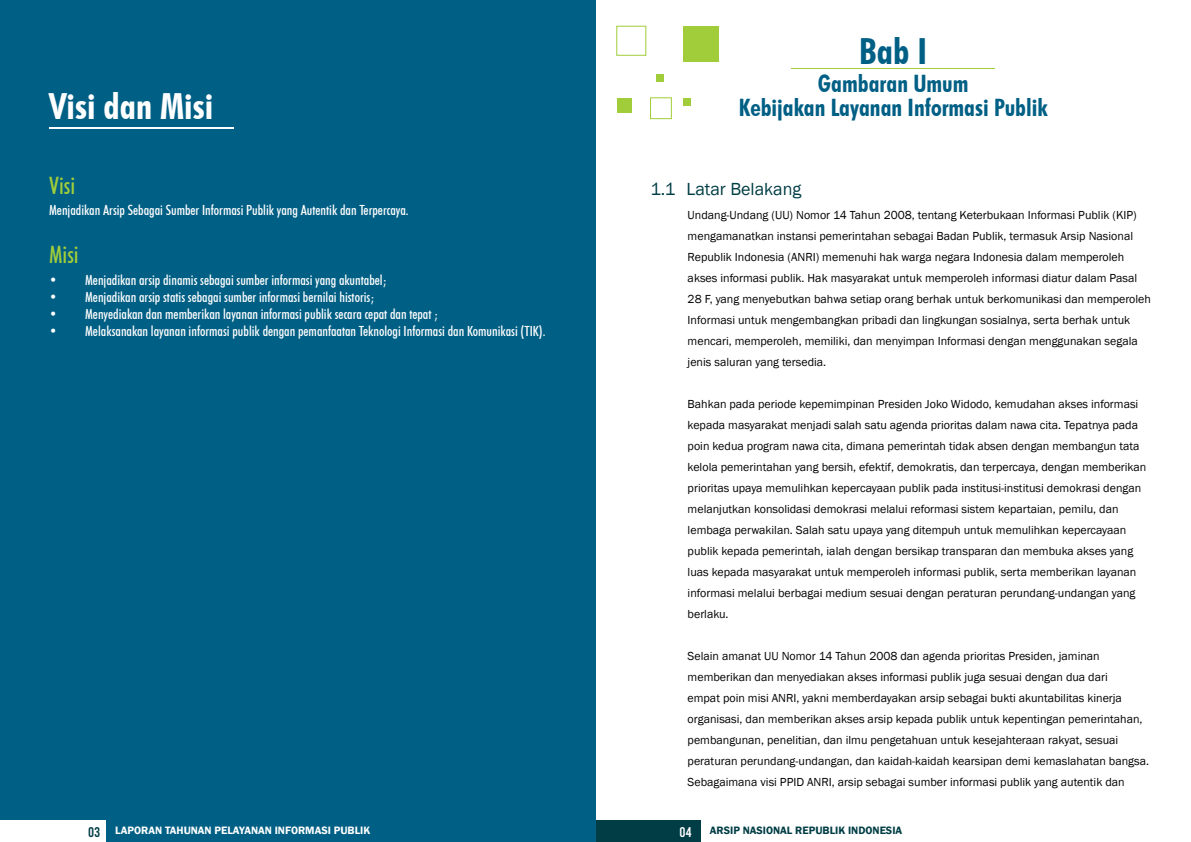
<style>
.page{position:relative;width:1191px;height:842px;background:#fff}
.page>*{position:absolute;margin:0;border:0;box-sizing:border-box;transform-origin:0 0}
.t1{font:700 condensed 36px "Futura BT";color:#fff}
.t2{font:700 condensed 36px "Futura BT";color:#005f85}
.t3{font:700 condensed 24px/23.8px "Futura BT";color:#005f85;text-align:center}
.t4{font:500 condensed 24px "Futura BT";color:#a1cd3a}
.t5{font:18px "Franklin Gothic";color:#003d45}
.t6{font:500 condensed 14px "Futura BT";color:#fff}
.t7{font:14px "Bebas Kai";color:#fff}
.t8{font:12px/21px "Franklin Gothic";color:#000}
.t9{font:600 11px "Franklin Gothic";color:#fff}
.t10{font:600 11px "Franklin Gothic";color:#003d45}
.s1{font-family:"Bebas Kai";font-weight:400;font-size:14px;color:#003d45}
</style>
<div class="page">
<div style="left:595px;top:821px;width:106px;height:21px;background:#003d45"></div>
<div style="left:0;top:0;width:595px;height:842px;background:#005f85"></div>
<hr style="left:49px;top:127px;width:184px;height:1px;background:#fff">
<hr style="left:791px;top:68px;width:203px;height:1px;background:#a1cd3a">
<div style="left:0;top:821px;width:106px;height:21px;background:#fff"></div>
<div style="left:616px;top:26px;width:30px;height:30px;border:1px solid #a1cd3a"></div>
<div style="left:617px;top:98px;width:14px;height:14px;background:#a1cd3a"></div>
<div style="left:656px;top:74px;width:7px;height:8px;background:#a1cd3a"></div>
<div style="left:683px;top:26px;width:36px;height:36px;background:#a1cd3a"></div>
<div style="left:683px;top:98px;width:8px;height:8px;background:#a1cd3a"></div>
<div style="left:650px;top:97px;width:22px;height:22px;border:1px solid #a1cd3a"></div>
<h1 class="t1" style="left:49px;top:85px;width:166px">Visi dan Misi</h1>
<h2 class="t4" style="left:49px;top:170px;width:28px">Visi</h2>
<p class="t6" style="left:49px;top:202px;width:361px">Menjadikan Arsip Sebagai Sumber Informasi Publik yang Autentik dan Terpercaya.</p>
<h2 class="t4" style="left:49px;top:240px;width:31px">Misi</h2>
<p class="t6" style="left:49px;top:272px;width:339px">• Menjadikan arsip dinamis sebagai sumber informasi yang akuntabel;</p>
<p class="t6" style="left:49px;top:288px;width:327px">• Menjadikan arsip statis sebagai sumber informasi bernilai historis;</p>
<p class="t6" style="left:49px;top:305px;width:390px">• Menyediakan dan memberikan layanan informasi publik secara cepat dan tepat ;</p>
<p class="t6" style="left:49px;top:322px;width:498px">• Melaksanakan layanan informasi publik dengan pemanfaatan Teknologi Informasi dan Komunikasi (TIK).</p>
<h1 class="t2" style="left:859px;top:30px;width:69px">Bab I</h1>
<h2 class="t3" style="left:739px;top:72px;width:310px">Gambaran Umum<br>Kebijakan Layanan Informasi Publik</h2>
<h3 class="t5" style="left:650px;top:178px;width:152px">1.1 Latar Belakang</h3>
<p class="t8" style="left:687px;top:204px;width:465px">Undang-Undang (UU) Nomor 14 Tahun 2008, tentang Keterbukaan Informasi Publik (KIP) mengamanatkan instansi pemerintahan sebagai Badan Publik, termasuk Arsip Nasional Republik Indonesia (ANRI) memenuhi hak warga negara Indonesia dalam memperoleh akses informasi publik. Hak masyarakat untuk memperoleh informasi diatur dalam Pasal 28 F, yang menyebutkan bahwa setiap orang berhak untuk berkomunikasi dan memperoleh Informasi untuk mengembangkan pribadi dan lingkungan sosialnya, serta berhak untuk mencari, memperoleh, memiliki, dan menyimpan Informasi dengan menggunakan segala jenis saluran yang tersedia.</p>
<p class="t8" style="left:687px;top:393px;width:460px">Bahkan pada periode kepemimpinan Presiden Joko Widodo, kemudahan akses informasi kepada masyarakat menjadi salah satu agenda prioritas dalam nawa cita. Tepatnya pada poin kedua program nawa cita, dimana pemerintah tidak absen dengan membangun tata kelola pemerintahan yang bersih, efektif, demokratis, dan terpercaya, dengan memberikan prioritas upaya memulihkan kepercayaan publik pada institusi-institusi demokrasi dengan melanjutkan konsolidasi demokrasi melalui reformasi sistem kepartaian, pemilu, dan lembaga perwakilan. Salah satu upaya yang ditempuh untuk memulihkan kepercayaan publik kepada pemerintah, ialah dengan bersikap transparan dan membuka akses yang luas kepada masyarakat untuk memperoleh informasi publik, serta memberikan layanan informasi melalui berbagai medium sesuai dengan peraturan perundang-undangan yang berlaku.</p>
<p class="t8" style="left:687px;top:645px;width:463px">Selain amanat UU Nomor 14 Tahun 2008 dan agenda prioritas Presiden, jaminan memberikan dan menyediakan akses informasi publik juga sesuai dengan dua dari<br>empat poin misi ANRI, yakni memberdayakan arsip sebagai bukti akuntabilitas kinerja organisasi, dan memberikan akses arsip kepada publik untuk kepentingan pemerintahan, pembangunan, penelitian, dan ilmu pengetahuan untuk kesejahteraan rakyat, sesuai peraturan perundang-undangan, dan kaidah-kaidah kearsipan demi kemaslahatan bangsa.<br>Sebagaimana visi PPID ANRI, arsip sebagai sumber informasi publik yang autentik dan</p>
<p class="t9" style="left:88px;top:824px;width:284px"><span class="s1">03</span> LAPORAN TAHUNAN PELAYANAN INFORMASI PUBLIK</p>
<p class="t7" style="left:679px;top:824px;width:13px">04</p>
<p class="t10" style="left:710px;top:824px;width:194px">ARSIP NASIONAL REPUBLIK INDONESIA</p>
</div>
